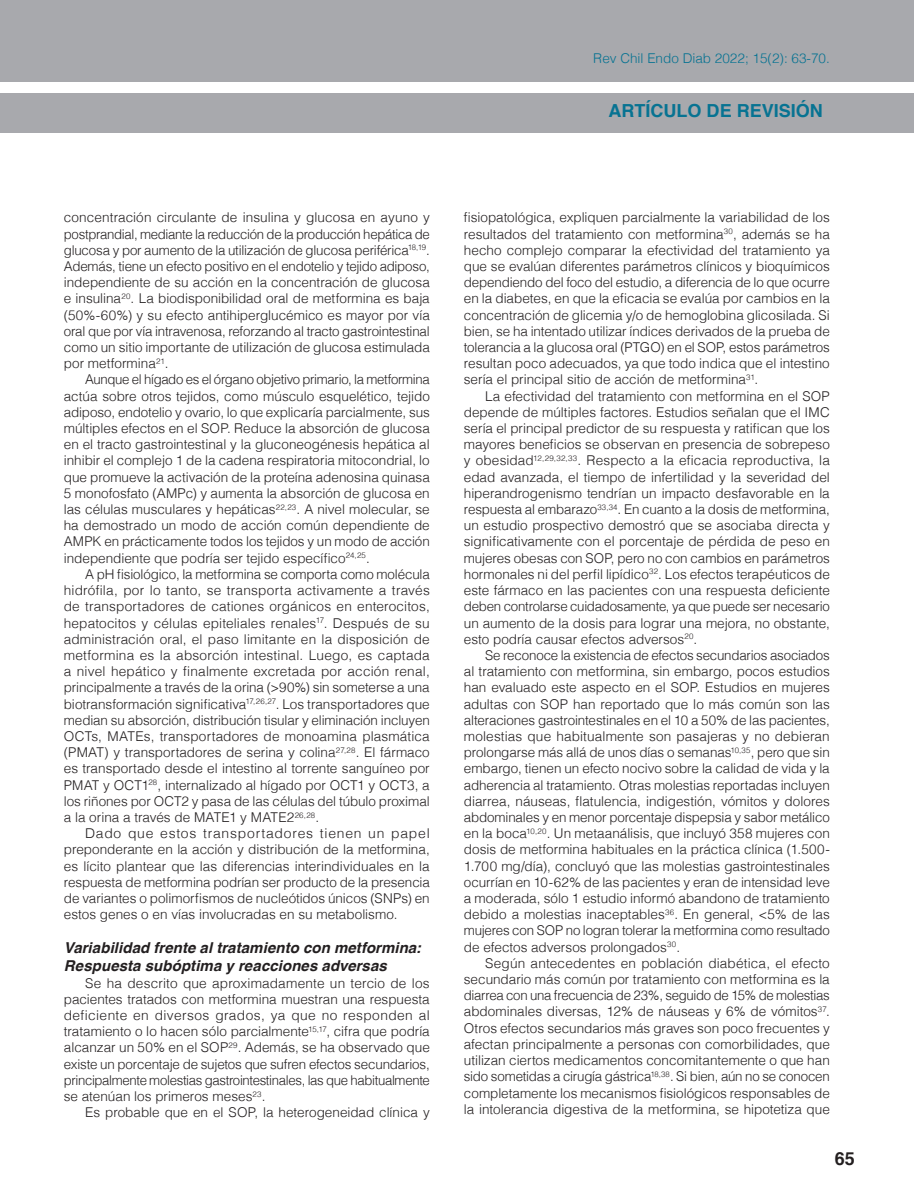
<style>
.page{position:relative;width:915px;height:1191px;background:#fff}
.page>*{position:absolute;margin:0;border:0;box-sizing:border-box;transform-origin:0 0}
.t1{font:700 18px "Helvetica";color:#077392}
.t2{font:700 18px "Helvetica";color:#231f20}
.Subtitulo_2{font:italic 700 15px/18px "Helvetica";letter-spacing:.005em;color:#231f20}
.Texto{font:300 13.5px/16.2px "Helvetica";color:#231f20;text-align:justify}
.t3{font:300 13.5px "Helvetica";color:#077392}
</style>
<div class="page">
<div style="left:0;top:0;width:913px;height:81px;background:#a8a9ad"></div>
<div style="left:0;top:93px;width:913px;height:40px;background:#a8a9ad"></div>
<p class="t3" style="left:593px;top:46px;width:238px">Rev Chil Endo Diab 2022; 15(2): 63-70.</p>
<h1 class="t1" style="left:608px;top:96px;width:216px">ARTÍCULO DE REVISIÓN</h1>
<p class="Texto" style="left:64px;top:208px;width:367px">concentración circulante de insulina y glucosa en ayuno y postprandial, mediante la reducción de la producción hepática de glucosa y por aumento de la utilización de glucosa periférica<sup>18,19</sup>.<br>Además, tiene un efecto positivo en el endotelio y tejido adiposo, independiente de su acción en la concentración de glucosa e insulina<sup>20</sup>. La biodisponibilidad oral de metformina es baja (50%-60%) y su efecto antihiperglucémico es mayor por vía oral que por vía intravenosa, reforzando al tracto gastrointestinal como un sitio importante de utilización de glucosa estimulada por metformina<sup>21</sup>.</p>
<p class="Texto" style="left:64px;top:370px;width:367px;text-indent:21px">Aunque el hígado es el órgano objetivo primario, la metformina actúa sobre otros tejidos, como músculo esquelético, tejido adiposo, endotelio y ovario, lo que explicaría parcialmente, sus múltiples efectos en el SOP. Reduce la absorción de glucosa en el tracto gastrointestinal y la gluconeogénesis hepática al inhibir el complejo 1 de la cadena respiratoria mitocondrial, lo que promueve la activación de la proteína adenosina quinasa 5 monofosfato (AMPc) y aumenta la absorción de glucosa en las células musculares y hepáticas<sup>22,23</sup>. A nivel molecular, se ha demostrado un modo de acción común dependiente de AMPK en prácticamente todos los tejidos y un modo de acción independiente que podría ser tejido específico<sup>24,25</sup>.</p>
<p class="Texto" style="left:64px;top:565px;width:367px;text-indent:21px">A pH fisiológico, la metformina se comporta como molécula hidrófila, por lo tanto, se transporta activamente a través de transportadores de cationes orgánicos en enterocitos, hepatocitos y células epiteliales renales<sup>17</sup>. Después de su administración oral, el paso limitante en la disposición de metformina es la absorción intestinal. Luego, es captada a nivel hepático y finalmente excretada por acción renal, principalmente a través de la orina (&gt;90%) sin someterse a una biotransformación significativa<sup>17,26,27</sup>. Los transportadores que median su absorción, distribución tisular y eliminación incluyen OCTs, MATEs, transportadores de monoamina plasmática (PMAT) y transportadores de serina y colina<sup>27,28</sup>. El fármaco es transportado desde el intestino al torrente sanguíneo por PMAT y OCT1<sup>28</sup>, internalizado al hígado por OCT1 y OCT3, a los riñones por OCT2 y pasa de las células del túbulo proximal a la orina a través de MATE1 y MATE2<sup>26,28</sup>.</p>
<p class="Texto" style="left:64px;top:824px;width:367px;text-indent:21px">Dado que estos transportadores tienen un papel preponderante en la acción y distribución de la metformina, es lícito plantear que las diferencias interindividuales en la respuesta de metformina podrían ser producto de la presencia de variantes o polimorfismos de nucleótidos únicos (SNPs) en estos genes o en vías involucradas en su metabolismo.</p>
<p class="Subtitulo_2" style="left:64px;top:939px;width:358px">Variabilidad frente al tratamiento con metformina:<br>Respuesta subóptima y reacciones adversas</p>
<p class="Texto" style="left:64px;top:973px;width:367px;text-indent:21px">Se ha descrito que aproximadamente un tercio de los pacientes tratados con metformina muestran una respuesta deficiente en diversos grados, ya que no responden al tratamiento o lo hacen sólo parcialmente<sup>15,17</sup>, cifra que podría alcanzar un 50% en el SOP<sup>29</sup>. Además, se ha observado que existe un porcentaje de sujetos que sufren efectos secundarios, principalmente molestias gastrointestinales, las que habitualmente se atenúan los primeros meses<sup>23</sup>.</p>
<p class="Texto" style="left:85px;top:1103px;width:346px">Es probable que en el SOP, la heterogeneidad clínica y</p>
<p class="Texto" style="left:463px;top:208px;width:367px">fisiopatológica, expliquen parcialmente la variabilidad de los resultados del tratamiento con metformina<sup>30</sup>, además se ha hecho complejo comparar la efectividad del tratamiento ya que se evalúan diferentes parámetros clínicos y bioquímicos dependiendo del foco del estudio, a diferencia de lo que ocurre en la diabetes, en que la eficacia se evalúa por cambios en la concentración de glicemia y/o de hemoglobina glicosilada. Si bien, se ha intentado utilizar índices derivados de la prueba de tolerancia a la glucosa oral (PTGO) en el SOP, estos parámetros resultan poco adecuados, ya que todo indica que el intestino sería el principal sitio de acción de metformina<sup>31</sup>.</p>
<p class="Texto" style="left:463px;top:387px;width:367px;text-indent:21px">La efectividad del tratamiento con metformina en el SOP depende de múltiples factores. Estudios señalan que el IMC sería el principal predictor de su respuesta y ratifican que los mayores beneficios se observan en presencia de sobrepeso y obesidad<sup>12,29,32,33</sup>. Respecto a la eficacia reproductiva, la edad avanzada, el tiempo de infertilidad y la severidad del hiperandrogenismo tendrían un impacto desfavorable en la respuesta al embarazo<sup>33,34</sup>. En cuanto a la dosis de metformina, un estudio prospectivo demostró que se asociaba directa y significativamente con el porcentaje de pérdida de peso en mujeres obesas con SOP, pero no con cambios en parámetros hormonales ni del perfil lipídico<sup>32</sup>. Los efectos terapéuticos de este fármaco en las pacientes con una respuesta deficiente deben controlarse cuidadosamente, ya que puede ser necesario un aumento de la dosis para lograr una mejora, no obstante, esto podría causar efectos adversos<sup>20</sup>.</p>
<p class="Texto" style="left:463px;top:646px;width:367px;text-indent:21px">Se reconoce la existencia de efectos secundarios asociados al tratamiento con metformina, sin embargo, pocos estudios han evaluado este aspecto en el SOP. Estudios en mujeres adultas con SOP han reportado que lo más común son las alteraciones gastrointestinales en el 10 a 50% de las pacientes, molestias que habitualmente son pasajeras y no debieran prolongarse más allá de unos días o semanas<sup>10,35</sup>, pero que sin embargo, tienen un efecto nocivo sobre la calidad de vida y la adherencia al tratamiento. Otras molestias reportadas incluyen diarrea, náuseas, flatulencia, indigestión, vómitos y dolores abdominales y en menor porcentaje dispepsia y sabor metálico en la boca<sup>10,20</sup>. Un metaanálisis, que incluyó 358 mujeres con dosis de metformina habituales en la práctica clínica (1.500- 1.700 mg/día), concluyó que las molestias gastrointestinales ocurrían en 10-62% de las pacientes y eran de intensidad leve a moderada, sólo 1 estudio informó abandono de tratamiento debido a molestias inaceptables<sup>36</sup>. En general, &lt;5% de las mujeres con SOP no logran tolerar la metformina como resultado de efectos adversos prolongados<sup>30</sup>.</p>
<p class="Texto" style="left:463px;top:954px;width:367px;text-indent:21px">Según antecedentes en población diabética, el efecto secundario más común por tratamiento con metformina es la diarrea con una frecuencia de 23%, seguido de 15% de molestias abdominales diversas, 12% de náuseas y 6% de vómitos<sup>37</sup>.<br>Otros efectos secundarios más graves son poco frecuentes y afectan principalmente a personas con comorbilidades, que utilizan ciertos medicamentos concomitantemente o que han sido sometidas a cirugía gástrica<sup>18,38</sup>. Si bien, aún no se conocen completamente los mecanismos fisiológicos responsables de la intolerancia digestiva de la metformina, se hipotetiza que</p>
<h1 class="t2" style="left:834px;top:1144px;width:22px">65</h1>
</div>
